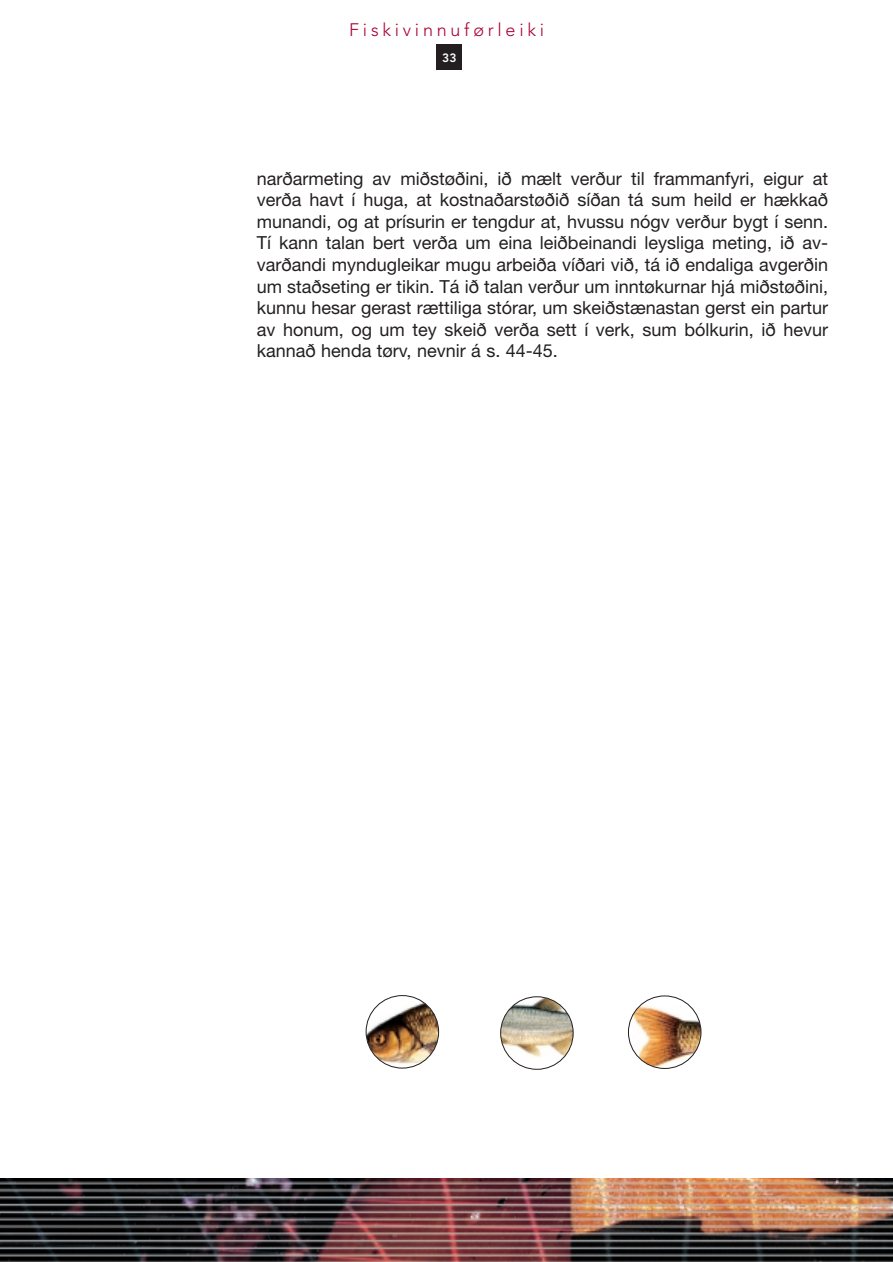
<style>
.page{position:relative;width:893px;height:1262px;background:#fff}
.page>*{position:absolute;margin:0;border:0;box-sizing:border-box;transform-origin:0 0}
.t1{font:18px/21.6px "Helvetica Neue";color:#231f20;text-align:justify}
.t2{font:300 18px "Avenir";letter-spacing:.21em;color:#ab0333}
.t3{font:800 12px "Avenir";color:#fff}
</style>
<div class="page">
<img style="left:0;top:1178px;width:892px;height:84px">
<div style="left:436px;top:44px;width:26px;height:25px;background:#231f20"></div>
<img style="left:628px;top:996px;width:73px;height:72px;border-radius:50%">
<div style="left:628px;top:995px;width:73px;height:73px;border:1px solid #231f20;border-radius:50%"></div>
<img style="left:500px;top:997px;width:73px;height:64px">
<div style="left:500px;top:996px;width:73px;height:73px;border:1px solid #231f20;border-radius:50%"></div>
<img style="left:366px;top:995px;width:72px;height:73px;border-radius:50%">
<div style="left:366px;top:995px;width:73px;height:73px;border:1px solid #231f20;border-radius:50%"></div>
<p class="t2" style="left:349px;top:22px;width:196px">Fiskivinnuførleiki</p>
<p class="t3" style="left:442px;top:52px;width:16px">33</p>
<p class="t1" style="left:257px;top:169px;width:573px">narðarmeting av miðstøðini, ið mælt verður til frammanfyri, eigur at verða havt í huga, at kostnaðarstøðið síðan tá sum heild er hækkað munandi, og at prísurin er tengdur at, hvussu nógv verður bygt í senn.<br>Tí kann talan bert verða um eina leiðbeinandi leysliga meting, ið av&shy;varðandi myndugleikar mugu arbeiða víðari við, tá ið endaliga avgerðin um staðseting er tikin. Tá ið talan verður um inntøkurnar hjá miðstøðini, kunnu hesar gerast rættiliga stórar, um skeiðstænastan gerst ein partur av honum, og um tey skeið verða sett í verk, sum bólkurin, ið hevur kannað henda tørv, nevnir á s. 44-45.</p>
</div>
